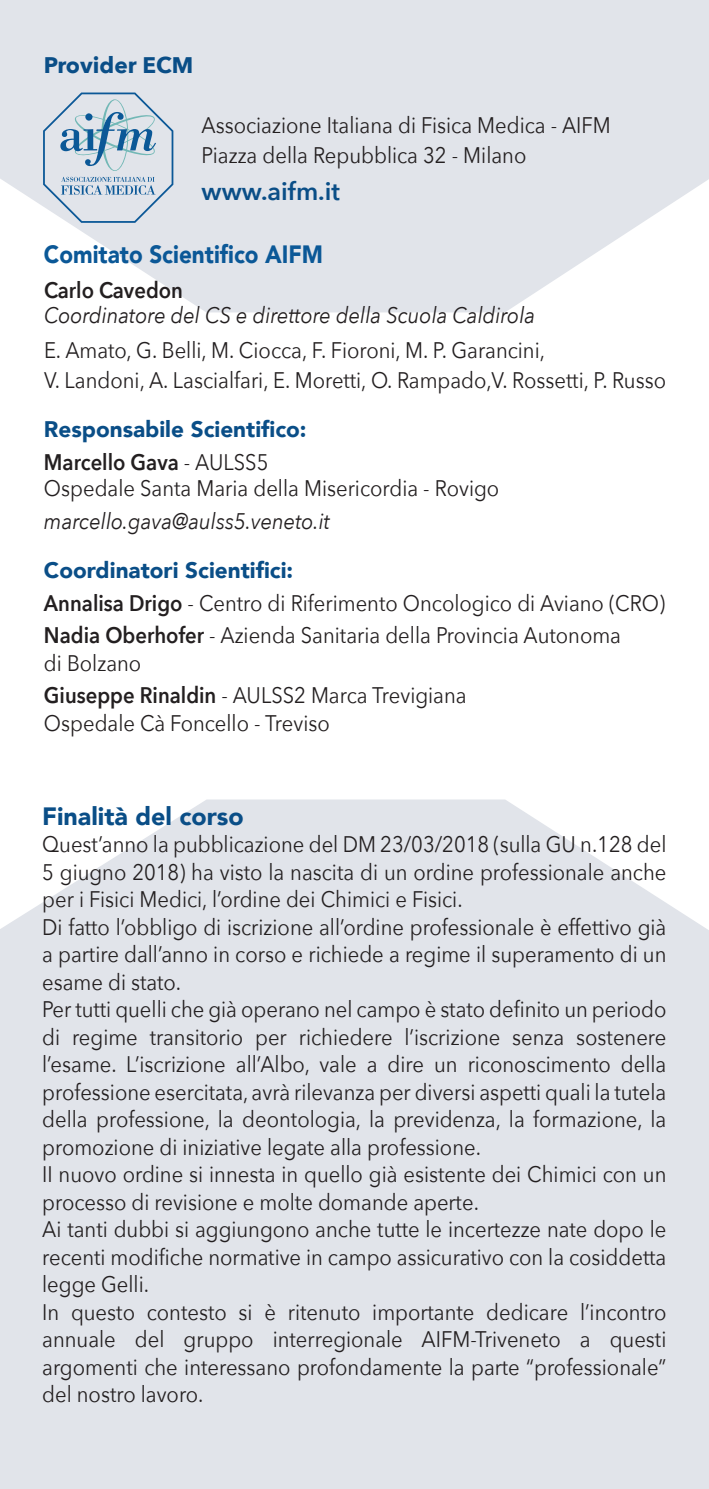
<style>
.page{position:relative;width:709px;height:1489px;background:#fff}
.page>*{position:absolute;margin:0;border:0;box-sizing:border-box;transform-origin:0 0}
.t1{font:900 25px "Avenir";color:#0b5897;scale:.9 1}
.t2{font:900 25px "Avenir";color:#0a4e87}
.t3{font:600 25px "Avenir Next";color:#0a4e87}
.t4{font:22.5px/27.5px "Avenir Next";color:#231f20;scale:.9 1}
.t5{font:italic 22.5px "Avenir Next";color:#231f20;scale:.9 1}
.t6{font:900 22.5px "Avenir";color:#0a4e87}
.t7{font:600 22.5px "Avenir Next";color:#231f20;scale:.9 1}
.t8{font:700 22.5px "Avenir Next";color:#0a4e87}
.s1{font-weight:600}
</style>
<div class="page">
<svg style="left:0;top:0;width:709px;height:312px;background:#e4e7ec"></svg>
<div style="left:0;top:799px;width:709px;height:689px;background:#e1e4ea"></div>
<svg style="left:43px;top:92px;width:130px;height:131px;background:#c1d0dd"></svg>
<p class="t8" style="left:44px;top:45px;width:151px">Provider ECM</p>
<p class="t4" style="left:201px;top:109px;width:456px;line-height:30px">Associazione Italiana di Fisica Medica - AIFM<br>Piazza della Repubblica 32 - Milano</p>
<p class="t3" style="left:201px;top:170px;width:140px">www.aifm.it</p>
<p class="t1" style="left:44px;top:232px;width:312px">Comitato Scientifico AIFM</p>
<p class="t7" style="left:44px;top:270px;width:156px">Carlo Cavedon</p>
<p class="t5" style="left:44px;top:296px;width:547px">Coordinatore del CS e direttore della Scuola Caldirola</p>
<p class="t4" style="left:44px;top:334px;width:692px;line-height:30px">E. Amato, G. Belli, M. Ciocca, F. Fioroni, M. P. Garancini,<br>V. Landoni, A. Lascialfari, E. Moretti, O. Rampado,V. Rossetti, P. Russo</p>
<p class="t6" style="left:44px;top:410px;width:264px">Responsabile Scientifico:</p>
<p class="t4" style="left:44px;top:448px;width:507px;line-height:26.2px"><span class="s1">Marcello Gava</span> - AULSS5<br>Ospedale Santa Maria della Misericordia - Rovigo</p>
<p class="t5" style="left:44px;top:501px;width:319px">marcello.gava@aulss5.veneto.it</p>
<p class="t6" style="left:44px;top:551px;width:251px">Coordinatori Scientifici:</p>
<p class="t4" style="left:44px;top:585px;width:691px;line-height:32.5px"><span class="s1">Annalisa Drigo</span> - Centro di Riferimento Oncologico di Aviano (CRO)<br><span class="s1">Nadia Oberhofer</span> - Azienda Sanitaria della Provincia Autonoma</p>
<p class="t4" style="left:44px;top:645px;width:471px;line-height:32.5px">di Bolzano<br><span class="s1">Giuseppe Rinaldin</span> - AULSS2 Marca Trevigiana</p>
<p class="t4" style="left:44px;top:708px;width:319px">Ospedale Cà Foncello - Treviso</p>
<p class="t2" style="left:42px;top:794px;width:203px">Finalità del corso</p>
<p class="t4" style="left:42px;top:829px;width:695px">Quest’anno la pubblicazione del DM 23/03/2018 (sulla GU n.128 del 5 giugno 2018) ha visto la nascita di un ordine professionale anche per i Fisici Medici, l’ordine dei Chimici e Fisici.<br>Di fatto l’obbligo di iscrizione all’ordine professionale è effettivo già a partire dall’anno in corso e richiede a regime il superamento di un esame di stato.<br>Per tutti quelli che già operano nel campo è stato definito un periodo di regime transitorio per richiedere l’iscrizione senza sostenere l’esame. L’iscrizione all’Albo, vale a dire un riconoscimento della professione esercitata, avrà rilevanza per diversi aspetti quali la tutela della professione, la deontologia, la previdenza, la formazione, la promozione di iniziative legate alla professione.<br>II nuovo ordine si innesta in quello già esistente dei Chimici con un processo di revisione e molte domande aperte.<br>Ai tanti dubbi si aggiungono anche tutte le incertezze nate dopo le recenti modifiche normative in campo assicurativo con la cosiddetta legge Gelli.<br>In questo contesto si è ritenuto importante dedicare l’incontro annuale del gruppo interregionale AIFM-Triveneto a questi argomenti che interessano profondamente la parte “professionale” del nostro lavoro.</p>
</div>
